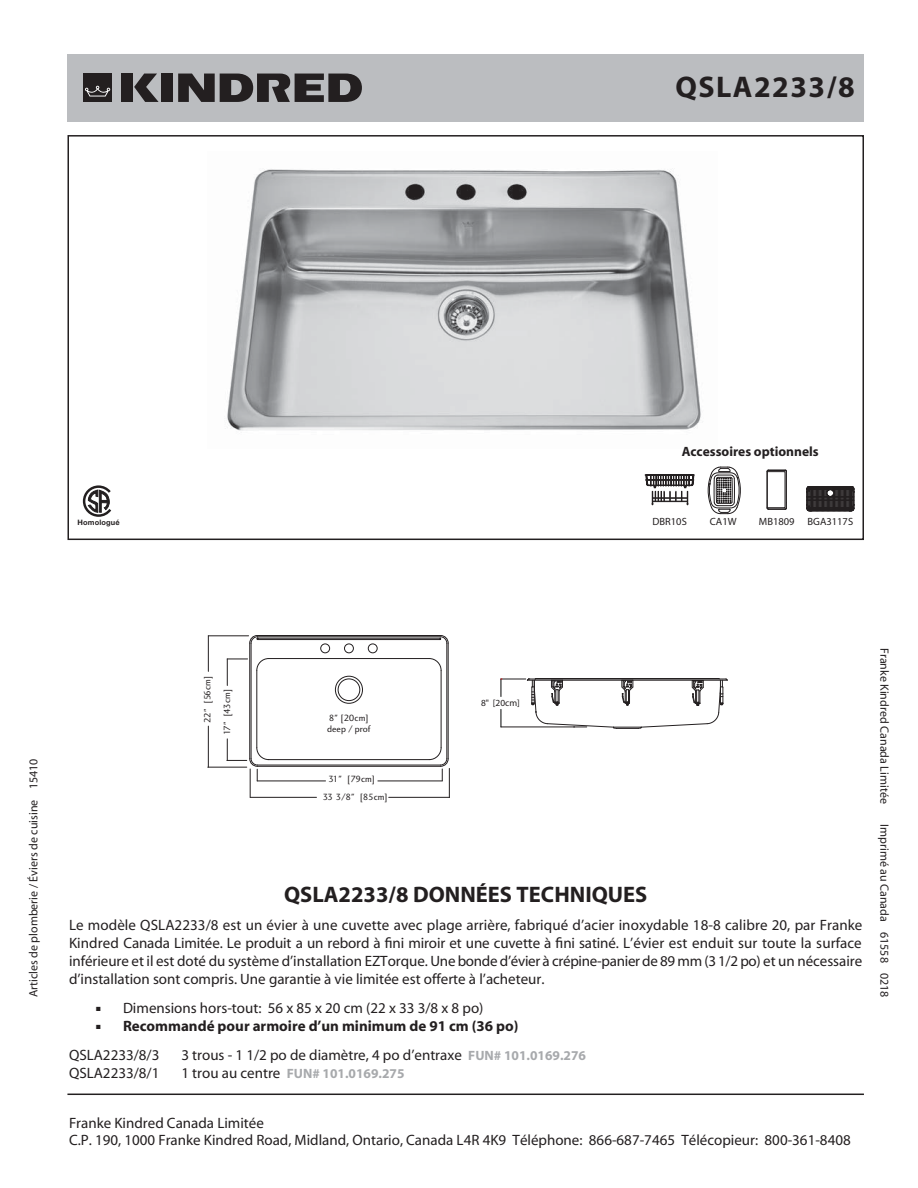
<style>
.page{position:relative;width:918px;height:1188px;background:#fff}
.page>*{position:absolute;margin:0;border:0;box-sizing:border-box;transform-origin:0 0}
.t1{font:700 30px "Myriad";letter-spacing:.05em;color:#231f20}
.t2{font:700 22.5px "Myriad";color:#231f20}
.t3{font:15px/18px "Myriad";color:#231f20;text-align:justify}
.t4{font:700 15px "Myriad";color:#231f20}
.t5{font:700 13.5px "Myriad";color:#a7a9ac}
.t6{font:700 13.5px "Myriad";color:#231f20}
.t7{font:12px "Myriad";color:#231f20}
.t8{font:10.5px "Myriad";color:#231f20}
.t9{font:9.3px/17.7px "Charlotte Sans Book Plain";letter-spacing:-.03em;color:#231f20}
.t10{font:9.3px/19.5px "Charlotte Sans Book Plain";letter-spacing:-.04em;color:#231f20}
.t11{font:9.3px/11.2px "Charlotte Sans Book Plain";color:#231f20}
.t12{font:9.3px "Myriad Pro";color:#231f20}
.t13{font:700 7.5px "Helvetica Neue";letter-spacing:.02em;color:#231f20}
.s1{font-weight:700;font-size:13.5px;color:#a7a9ac}
.s2{font-weight:400;font-size:15px;color:#231f20}
</style>
<div class="page">
<div style="left:68px;top:54px;width:796px;height:68px;background:#bbbdc0"></div>
<img style="left:225px;top:169px;width:476px;height:262px">
<div style="left:68px;top:135px;width:796px;height:405px;border:2px solid #231f20"></div>
<hr style="left:208px;top:635px;width:41px;height:1px;background:#231f20">
<hr style="left:208px;top:767px;width:39px;height:1px;background:#231f20">
<hr style="left:208px;top:636px;width:1px;height:35px;background:#231f20">
<hr style="left:208px;top:726px;width:1px;height:41px;background:#231f20">
<svg style="left:227px;top:658px;width:21px;height:27px"></svg>
<hr style="left:449px;top:768px;width:1px;height:30px;background:#231f20">
<hr style="left:250px;top:797px;width:67px;height:1px;background:#231f20">
<hr style="left:389px;top:797px;width:60px;height:1px;background:#231f20">
<hr style="left:257px;top:780px;width:69px;height:1px;background:#231f20">
<hr style="left:378px;top:780px;width:64px;height:1px;background:#231f20">
<hr style="left:448px;top:643px;width:1px;height:116px;background:#231f20">
<hr style="left:257px;top:766px;width:184px;height:1px;background:#231f20">
<hr style="left:249px;top:643px;width:1px;height:116px;background:#231f20">
<hr style="left:257px;top:635px;width:184px;height:1px;background:#231f20">
<div style="left:335px;top:676px;width:28px;height:28px;border:1px solid #231f20;border-radius:50%"></div>
<svg style="left:428px;top:658px;width:14px;height:13px"></svg>
<svg style="left:256px;top:658px;width:14px;height:13px"></svg>
<hr style="left:269px;top:759px;width:160px;height:1px;background:#231f20">
<hr style="left:441px;top:670px;width:1px;height:78px;background:#231f20">
<hr style="left:269px;top:658px;width:160px;height:1px;background:#231f20">
<hr style="left:256px;top:670px;width:1px;height:78px;background:#231f20">
<div style="left:368px;top:643px;width:10px;height:10px;border:1px solid #231f20;border-radius:50%"></div>
<div style="left:344px;top:643px;width:10px;height:10px;border:1px solid #231f20;border-radius:50%"></div>
<div style="left:320px;top:643px;width:10px;height:10px;border:1px solid #231f20;border-radius:50%"></div>
<div style="left:338px;top:678px;width:22px;height:23px;border:1px solid #231f20;border-radius:50%"></div>
<hr style="left:258px;top:639px;width:182px;height:1px;background:#231f20">
<hr style="left:258px;top:638px;width:182px;height:1px;background:#231f20">
<hr style="left:251px;top:643px;width:1px;height:116px;background:#231f20">
<svg style="left:227px;top:739px;width:43px;height:58px"></svg>
<hr style="left:258px;top:765px;width:182px;height:1px;background:#231f20">
<svg style="left:428px;top:747px;width:21px;height:34px"></svg>
<hr style="left:446px;top:643px;width:1px;height:116px;background:#231f20">
<svg style="left:439px;top:635px;width:10px;height:9px"></svg>
<hr style="left:257px;top:636px;width:183px;height:1px;background:#231f20">
<svg style="left:249px;top:635px;width:10px;height:9px"></svg>
<svg style="left:500px;top:678px;width:228px;height:51px"></svg>
<hr style="left:67px;top:1094px;width:797px;height:1px;background:#231f20">
<svg style="left:134px;top:74px;width:25px;height:28px"></svg>
<div style="left:161px;top:74px;width:12px;height:28px;background:#231f20"></div>
<svg style="left:178px;top:74px;width:184px;height:28px"></svg>
<div style="left:84px;top:74px;width:28px;height:28px;background:#231f20"></div>
<div style="left:121px;top:74px;width:12px;height:28px;background:#231f20"></div>
<svg style="left:85px;top:86px;width:25px;height:11px"></svg>
<svg style="left:82px;top:485px;width:32px;height:56px"></svg>
<svg style="left:767px;top:470px;width:20px;height:40px"></svg>
<svg style="left:806px;top:486px;width:49px;height:26px"></svg>
<svg style="left:645px;top:474px;width:49px;height:31px"></svg>
<svg style="left:708px;top:467px;width:33px;height:47px"></svg>
<h1 class="t1" style="left:675px;top:76px;width:181px">QSLA2233/8</h1>
<p class="t6" style="left:682px;top:446px;width:139px">Accessoires optionnels</p>
<p class="t13" style="left:78px;top:520px;width:44px">Homologué</p>
<p class="t8" style="left:653px;top:517px;width:36px">DBR10S</p>
<p class="t8" style="left:710px;top:517px;width:28px">CA1W</p>
<p class="t8" style="left:759px;top:517px;width:96px">MB1809 BGA3117S</p>
<p class="t7" style="left:29px;top:997px;width:240px;rotate:-90deg">Articles de plomberie / Éviers de cuisine 15410</p>
<p class="t10" style="left:198px;top:735px;width:61px;text-indent:12px;rotate:-90deg">22" [56cm]<br>17" [43cm]</p>
<p class="t11" style="left:327px;top:712px;width:45px">8" [20cm] deep / prof</p>
<p class="t9" style="left:323px;top:770px;width:67px;text-indent:6px">31" [79cm]<br>33 3/8" [85cm]</p>
<p class="t12" style="left:481px;top:697px;width:40px">8" [20cm]</p>
<h2 class="t2" style="left:284px;top:886px;width:365px">QSLA2233/8 DONNÉES TECHNIQUES</h2>
<p class="t3" style="left:69px;top:917px;width:795px">Le modèle QSLA2233/8 est un évier à une cuvette avec plage arrière, fabriqué d’acier inoxydable 18-8 calibre 20, par Franke Kindred Canada Limitée. Le produit a un rebord à fini miroir et une cuvette à fini satiné. L’évier est enduit sur toute la surface inférieure et il est doté du système d’installation EZTorque. Une bonde d’évier à crépine-panier de 89 mm (3 1/2 po) et un nécessaire d’installation sont compris. Une garantie à vie limitée est offerte à l’acheteur.</p>
<p class="t3" style="left:123px;top:1000px;width:362px">Dimensions hors-tout: 56 x 85 x 20 cm (22 x 33 3/8 x 8 po)</p>
<p class="t4" style="left:123px;top:1020px;width:397px">Recommandé pour armoire d’un minimum de 91 cm (36 po)</p>
<p class="t3" style="left:69px;top:1047px;width:92px">QSLA2233/8/3</p>
<p class="t3" style="left:181px;top:1047px;width:406px">3 trous - 1 1/2 po de diamètre, 4 po d’entraxe <span class="s1">FUN# 101.0169.276</span></p>
<p class="t3" style="left:69px;top:1065px;width:92px">QSLA2233/8/1</p>
<p class="t5" style="left:181px;top:1068px;width:225px"><span class="s2">1 trou au centre</span> FUN# 101.0169.275</p>
<p class="t3" style="left:69px;top:1116px;width:783px;line-height:16.5px">Franke Kindred Canada Limitée<br>C.P. 190, 1000 Franke Kindred Road, Midland, Ontario, Canada L4R 4K9 Téléphone: 866-687-7465 Télécopieur: 800-361-8408</p>
<p class="t7" style="left:889px;top:648px;width:157px;rotate:90deg">Franke Kindred Canada Limitée</p>
<p class="t7" style="left:889px;top:824px;width:175px;rotate:90deg">Imprimé au Canada 61558 0218</p>
</div>
